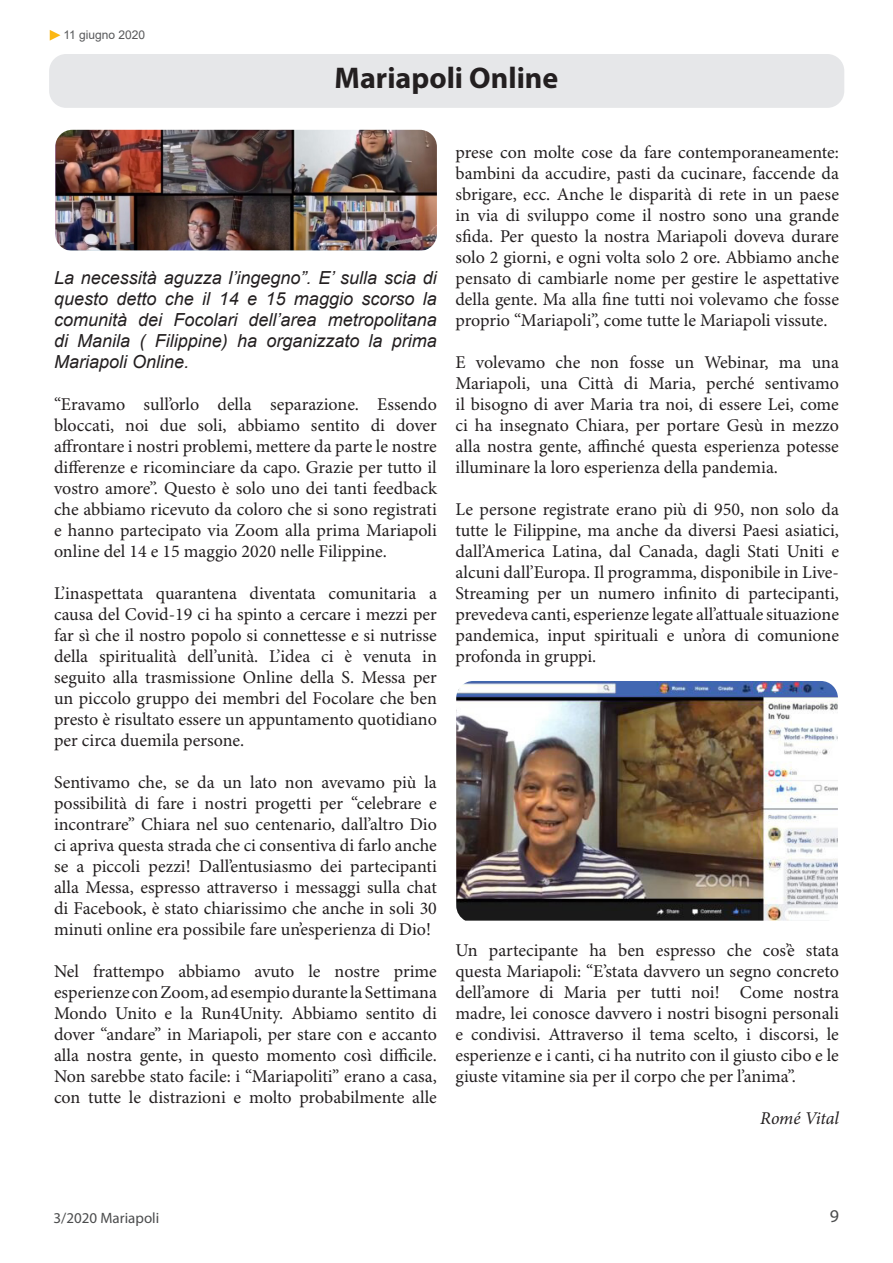
<style>
.page{position:relative;width:893px;height:1263px;background:#fff}
.page>*{position:absolute;margin:0;border:0;box-sizing:border-box;transform-origin:0 0}
.Titel_arial_20{font:700 30px "Myriad Pro";color:#231f20}
.t1{font:18px/21px "Minion Pro";color:#231f20;text-align:justify}
.Intro{font:italic 18px/21px "Arial";color:#231f20;text-align:justify}
.t2{font:italic 18px "Minion Pro";letter-spacing:-.01em;color:#231f20}
.t3{font:18px "Myriad Pro";color:#4b4c4d}
.t4{font:15px "Myriad Pro";color:#4b4c4d}
.Intro-2{font:12px "Arial";color:#57585a}
</style>
<div class="page">
<div style="left:49px;top:54px;width:795px;height:54px;background:#e6e7e9;border-radius:17px"></div>
<svg style="left:50px;top:30px;width:11px;height:11px"></svg>
<img style="left:55px;top:130px;width:382px;height:121px">
<img style="left:456px;top:681px;width:382px;height:240px">
<p class="Intro-2" style="left:63px;top:26px;width:83px">11 giugno 2020</p>
<p class="Titel_arial_20" style="left:335px;top:58px;width:225px">Mariapoli Online</p>
<p class="Intro" style="left:54px;top:267px;width:384px">La necessità aguzza l’ingegno”. E’ sulla scia di questo detto che il 14 e 15 maggio scorso la comunità dei Focolari dell’area metropolitana di Manila ( Filippine) ha organizzato la prima Mariapoli Online.</p>
<p class="t1" style="left:54px;top:394px;width:384px">“Eravamo sull’orlo della separazione. Essendo bloccati, noi due soli, abbiamo sentito di dover affrontare i nostri problemi, mettere da parte le nostre differenze e ricominciare da capo. Grazie per tutto il vostro amore”. Questo è solo uno dei tanti feedback che abbiamo ricevuto da coloro che si sono registrati e hanno partecipato via Zoom alla prima Mariapoli online del 14 e 15 maggio 2020 nelle Filippine.</p>
<p class="t1" style="left:54px;top:583px;width:384px">L’inaspettata quarantena diventata comunitaria a causa del Covid-19 ci ha spinto a cercare i mezzi per far sì che il nostro popolo si connettesse e si nutrisse della spiritualità dell’unità. L’idea ci è venuta in seguito alla trasmissione Online della S. Messa per un piccolo gruppo dei membri del Focolare che ben presto è risultato essere un appuntamento quotidiano per circa duemila persone.</p>
<p class="t1" style="left:54px;top:772px;width:384px">Sentivamo che, se da un lato non avevamo più la possibilità di fare i nostri progetti per “celebrare e incontrare” Chiara nel suo centenario, dall’altro Dio ci apriva questa strada che ci consentiva di farlo anche se a piccoli pezzi! Dall’entusiasmo dei partecipanti alla Messa, espresso attraverso i messaggi sulla chat di Facebook, è stato chiarissimo che anche in soli 30 minuti online era possibile fare un’esperienza di Dio!</p>
<p class="t1" style="left:54px;top:961px;width:384px">Nel frattempo abbiamo avuto le nostre prime esperienze con Zoom, ad esempio durante la Settimana Mondo Unito e la Run4Unity. Abbiamo sentito di dover “andare” in Mariapoli, per stare con e accanto alla nostra gente, in questo momento così difficile.<br>Non sarebbe stato facile: i “Mariapoliti” erano a casa, con tutte le distrazioni e molto probabilmente alle</p>
<p class="t1" style="left:455px;top:142px;width:385px">prese con molte cose da fare contemporaneamente: bambini da accudire, pasti da cucinare, faccende da sbrigare, ecc. Anche le disparità di rete in un paese in via di sviluppo come il nostro sono una grande sfida. Per questo la nostra Mariapoli doveva durare solo 2 giorni, e ogni volta solo 2 ore. Abbiamo anche pensato di cambiarle nome per gestire le aspettative della gente. Ma alla fine tutti noi volevamo che fosse proprio “Mariapoli”, come tutte le Mariapoli vissute.</p>
<p class="t1" style="left:455px;top:352px;width:385px">E volevamo che non fosse un Webinar, ma una Mariapoli, una Città di Maria, perché sentivamo il bisogno di aver Maria tra noi, di essere Lei, come ci ha insegnato Chiara, per portare Gesù in mezzo alla nostra gente, affinché questa esperienza potesse illuminare la loro esperienza della pandemia.</p>
<p class="t1" style="left:455px;top:499px;width:385px">Le persone registrate erano più di 950, non solo da tutte le Filippine, ma anche da diversi Paesi asiatici, dall’America Latina, dal Canada, dagli Stati Uniti e alcuni dall’Europa. Il programma, disponibile in Live-Streaming per un numero infinito di partecipanti, prevedeva canti, esperienze legate all’attuale situazione pandemica, input spirituali e un’ora di comunione profonda in gruppi.</p>
<p class="t1" style="left:455px;top:940px;width:385px">Un partecipante ha ben espresso che cos’è stata questa Mariapoli: “E’stata davvero un segno concreto dell’amore di Maria per tutti noi! Come nostra madre, lei conosce davvero i nostri bisogni personali e condivisi. Attraverso il tema scelto, i discorsi, le esperienze e i canti, ci ha nutrito con il giusto cibo e le giuste vitamine sia per il corpo che per l’anima”.</p>
<p class="t2" style="left:760px;top:1106px;width:80px">Romé Vital</p>
<p class="t4" style="left:54px;top:1209px;width:107px">3/2020 Mariapoli</p>
<p class="t3" style="left:830px;top:1205px;width:11px">9</p>
</div>
